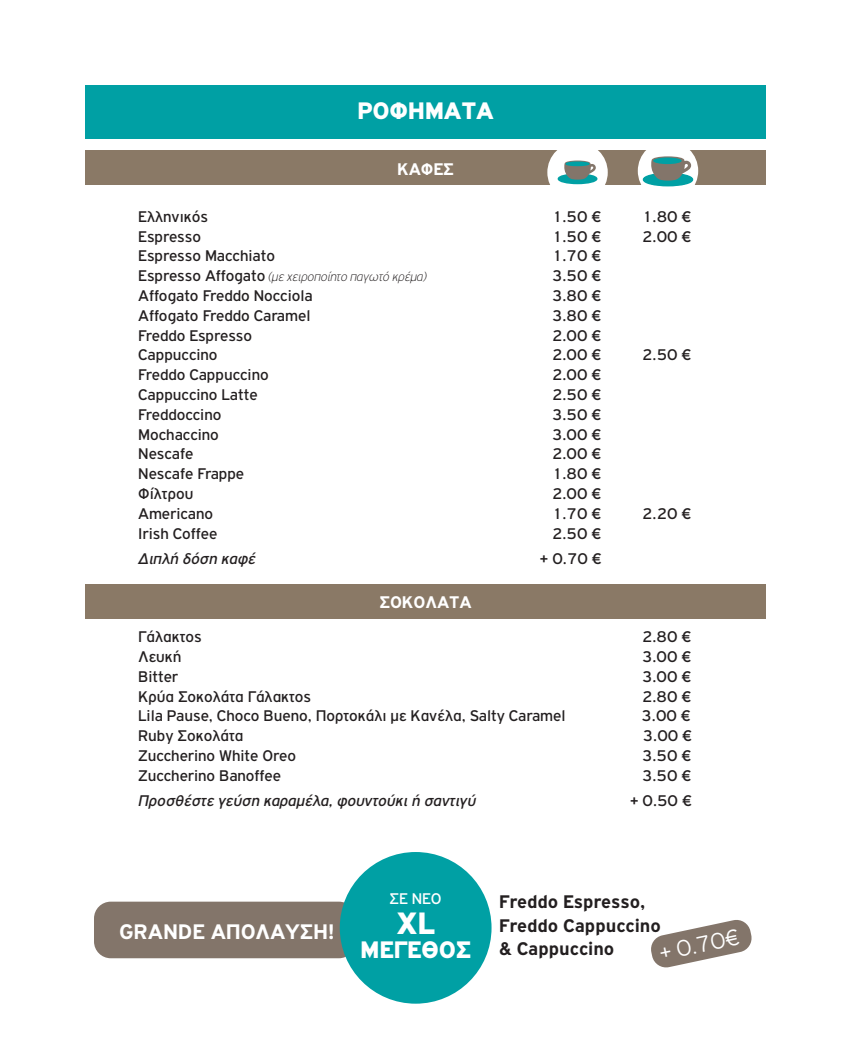
<style>
.page{position:relative;width:851px;height:1063px;background:#fff}
.page>*{position:absolute;margin:0;border:0;box-sizing:border-box;transform-origin:0 0}
.t1{font:900 33px "PF Highway Gothic";color:#fff}
.t2{font:900 25.5px "PF Highway Gothic";color:#fff}
.t3{font:300 24.3px "PF Highway Gothic";color:#fff}
.t4{font:700 22.5px "PF Highway Gothic";color:#fff}
.t5{font:700 19.5px "PF Highway Gothic";color:#231f20}
.t6{font:700 18px "PF Highway Gothic";color:#fff}
.t7{font:16.5px "PF Highway Gothic";color:#231f20}
.t8{font:italic 16.5px "PF Highway Gothic";color:#231f20}
.t9{font:16.5px "PF Highway Gothic";color:#fff}
.t10{font:italic 100 13.5px "PF Highway Gothic";color:#231f20}
.s1{font-weight:400;font-style:normal;font-size:16.5px}
</style>
<div class="page">
<div style="left:94px;top:902px;width:261px;height:56px;background:#83756a;border-radius:17px"></div>
<div style="left:340px;top:852px;width:151px;height:152px;background:#00a0a4;border-radius:50%"></div>
<svg style="left:651px;top:920px;width:101px;height:48px"></svg>
<div style="left:85px;top:85px;width:680px;height:53px;background:#00a0a4"></div>
<div style="left:85px;top:151px;width:680px;height:34px;background:#8a7966"></div>
<div style="left:85px;top:585px;width:680px;height:34px;background:#8a7966"></div>
<div style="left:547px;top:142px;width:60px;height:61px;background:#fff;border-radius:50%"></div>
<div style="left:558px;top:174px;width:38px;height:9px;background:#00a0a4;border-radius:50%"></div>
<div style="left:557px;top:173px;width:40px;height:11px;border:2px solid #00a0a4;border-radius:50%"></div>
<svg style="left:564px;top:161px;width:31px;height:19px"></svg>
<div style="left:565px;top:162px;width:24px;height:4px;border:2px solid #00a0a4;border-radius:50%"></div>
<div style="left:637px;top:141px;width:61px;height:60px;background:#fff;border-radius:50%"></div>
<div style="left:643px;top:173px;width:49px;height:13px;background:#00a0a4;border-radius:50%"></div>
<div style="left:642px;top:173px;width:51px;height:13px;border:2px solid #00a0a4;border-radius:50%"></div>
<svg style="left:651px;top:156px;width:40px;height:25px"></svg>
<div style="left:653px;top:158px;width:28px;height:6px;background:#00a0a4;border-radius:50%"></div>
<p class="t2" style="left:357px;top:96px;width:138px">ΡΟΦΗΜΑΤΑ</p>
<p class="t6" style="left:397px;top:159px;width:58px">ΚΑΦΕΣ</p>
<p class="t7" style="left:138px;top:208px;width:71px">Ελληνικός</p>
<p class="t7" style="left:552px;top:208px;width:51px">1.50 €</p>
<p class="t7" style="left:642px;top:208px;width:51px">1.80 €</p>
<p class="t7" style="left:138px;top:227px;width:64px">Espresso</p>
<p class="t7" style="left:552px;top:227px;width:51px">1.50 €</p>
<p class="t7" style="left:642px;top:227px;width:51px">2.00 €</p>
<p class="t7" style="left:138px;top:247px;width:138px">Espresso Macchiato</p>
<p class="t7" style="left:552px;top:247px;width:51px">1.70 €</p>
<p class="t10" style="left:138px;top:270px;width:290px"><span class="s1">Espresso Affogato</span> (με χειροποίητο παγωτό κρέμα)</p>
<p class="t7" style="left:552px;top:267px;width:51px">3.50 €</p>
<p class="t7" style="left:138px;top:287px;width:176px">Affogato Freddo Nocciola</p>
<p class="t7" style="left:552px;top:287px;width:51px">3.80 €</p>
<p class="t7" style="left:138px;top:307px;width:174px">Affogato Freddo Caramel</p>
<p class="t7" style="left:552px;top:307px;width:51px">3.80 €</p>
<p class="t7" style="left:138px;top:326px;width:115px">Freddo Espresso</p>
<p class="t7" style="left:552px;top:326px;width:51px">2.00 €</p>
<p class="t7" style="left:138px;top:346px;width:81px">Cappuccino</p>
<p class="t7" style="left:552px;top:346px;width:51px">2.00 €</p>
<p class="t7" style="left:642px;top:346px;width:51px">2.50 €</p>
<p class="t7" style="left:138px;top:366px;width:132px">Freddo Cappuccino</p>
<p class="t7" style="left:552px;top:366px;width:51px">2.00 €</p>
<p class="t7" style="left:138px;top:386px;width:121px">Cappuccino Latte</p>
<p class="t7" style="left:552px;top:386px;width:51px">2.50 €</p>
<p class="t7" style="left:138px;top:406px;width:85px">Freddoccino</p>
<p class="t7" style="left:552px;top:406px;width:51px">3.50 €</p>
<p class="t7" style="left:138px;top:425px;width:82px">Mochaccino</p>
<p class="t7" style="left:552px;top:425px;width:51px">3.00 €</p>
<p class="t7" style="left:138px;top:445px;width:57px">Nescafe</p>
<p class="t7" style="left:552px;top:445px;width:51px">2.00 €</p>
<p class="t7" style="left:138px;top:465px;width:107px">Nescafe Frappe</p>
<p class="t7" style="left:552px;top:465px;width:51px">1.80 €</p>
<p class="t7" style="left:138px;top:485px;width:56px">Φίλτρου</p>
<p class="t7" style="left:552px;top:485px;width:51px">2.00 €</p>
<p class="t7" style="left:138px;top:505px;width:76px">Americano</p>
<p class="t7" style="left:552px;top:505px;width:51px">1.70 €</p>
<p class="t7" style="left:642px;top:505px;width:51px">2.20 €</p>
<p class="t7" style="left:138px;top:524px;width:81px">Irish Coffee</p>
<p class="t7" style="left:552px;top:524px;width:51px">2.50 €</p>
<p class="t8" style="left:138px;top:550px;width:119px">Διπλή δόση καφέ</p>
<p class="t7" style="left:539px;top:550px;width:63px">+ 0.70 €</p>
<p class="t6" style="left:379px;top:593px;width:93px">ΣΟΚΟΛΑΤΑ</p>
<p class="t7" style="left:138px;top:628px;width:65px">Γάλακτος</p>
<p class="t7" style="left:642px;top:628px;width:51px">2.80 €</p>
<p class="t7" style="left:138px;top:648px;width:45px">Λευκή</p>
<p class="t7" style="left:642px;top:648px;width:51px">3.00 €</p>
<p class="t7" style="left:138px;top:668px;width:41px">Bitter</p>
<p class="t7" style="left:642px;top:668px;width:51px">3.00 €</p>
<p class="t7" style="left:138px;top:687px;width:174px">Κρύα Σοκολάτα Γάλακτος</p>
<p class="t7" style="left:642px;top:687px;width:51px">2.80 €</p>
<p class="t7" style="left:138px;top:707px;width:428px">Lila Pause, Choco Bueno, Πορτοκάλι με Κανέλα, Salty Caramel</p>
<p class="t7" style="left:641px;top:707px;width:51px">3.00 €</p>
<p class="t7" style="left:138px;top:727px;width:106px">Ruby Σοκολάτα</p>
<p class="t7" style="left:642px;top:727px;width:51px">3.00 €</p>
<p class="t7" style="left:138px;top:747px;width:159px">Zuccherino White Oreo</p>
<p class="t7" style="left:642px;top:747px;width:51px">3.50 €</p>
<p class="t7" style="left:138px;top:767px;width:144px">Zuccherino Banoffee</p>
<p class="t7" style="left:642px;top:767px;width:51px">3.50 €</p>
<p class="t8" style="left:138px;top:792px;width:339px">Προσθέστε γεύση καραμέλα, φουντούκι ή σαντιγύ</p>
<p class="t7" style="left:629px;top:792px;width:63px">+ 0.50 €</p>
<p class="t4" style="left:119px;top:920px;width:217px">GRANDE ΑΠΟΛΑΥΣΗ!</p>
<p class="t9" style="left:389px;top:890px;width:53px">ΣΕ ΝΕΟ</p>
<p class="t1" style="left:396px;top:905px;width:40px">XL</p>
<p class="t2" style="left:360px;top:935px;width:112px">ΜΕΓΕΘΟΣ</p>
<p class="t5" style="left:499px;top:891px;width:148px">Freddo Espresso,</p>
<p class="t5" style="left:499px;top:915px;width:163px">Freddo Cappuccino</p>
<p class="t5" style="left:499px;top:938px;width:117px">&amp; Cappuccino</p>
<p class="t3" style="left:656px;top:940px;width:83px;rotate:-12deg">+ 0.70€</p>
</div>
